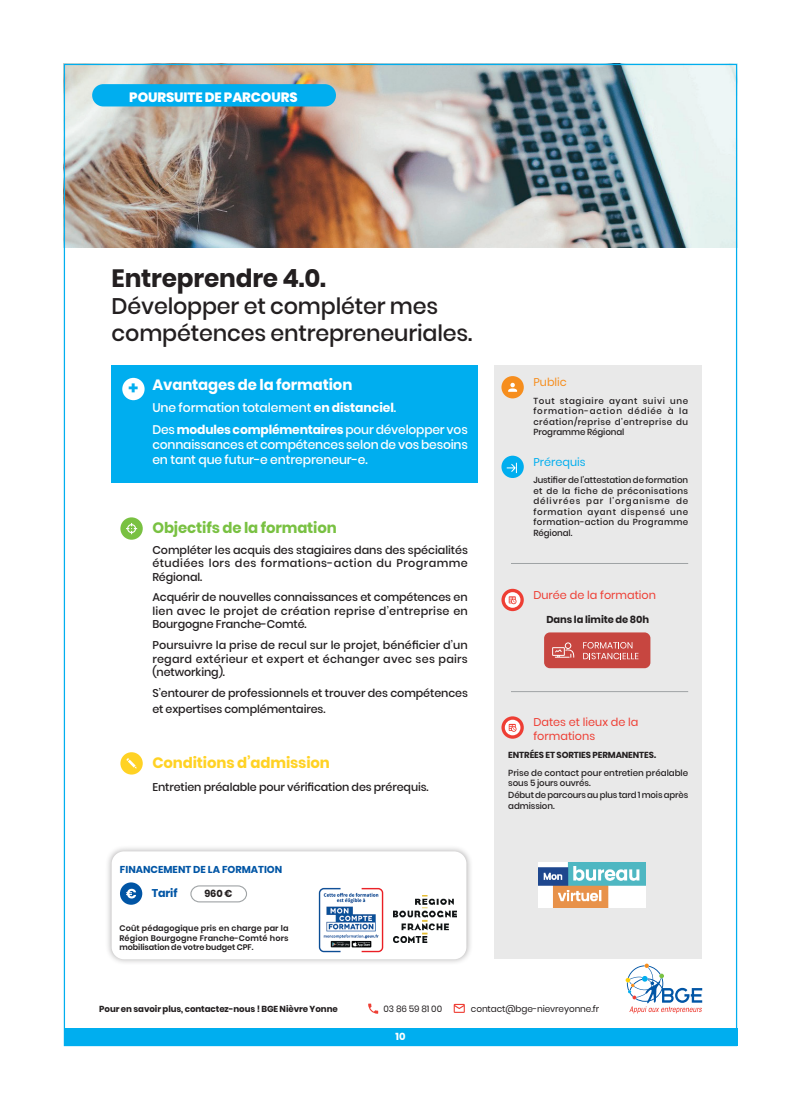
<style>
.page{position:relative;width:801px;height:1110px;background:#fff}
.page>*{position:absolute;margin:0;border:0;box-sizing:border-box;transform-origin:0 0}
.t1{font:700 25px "Poppins";letter-spacing:-.01em;color:#231f20}
.t2{font:500 22.5px/27px "Poppins";letter-spacing:-.01em;color:#231f20}
.t3{font:700 17.5px "Poppins";color:#00aeef}
.t4{font:700 15px "Poppins";letter-spacing:-.01em;color:#79c142}
.t5{font:700 15px "Poppins";letter-spacing:-.01em;color:#fff}
.t6{font:700 15px "Poppins";letter-spacing:-.01em;color:#ffd224}
.t7{font:800 13.5px "Poppins";letter-spacing:-.005em;color:#fff}
.t8{font:500 12.5px/22.1px "Poppins";letter-spacing:-.01em;color:#fff}
.t9{font:500 11.25px/13.5px "Poppins";letter-spacing:-.01em;color:#231f20;text-align:justify}
.t10{font:11.25px/13.5px "Poppins";color:#ee3e34}
.t11{font:11.25px "Poppins";color:#00aeef}
.t12{font:11.25px "Poppins";color:#f68e1e}
.t13{font:700 11.25px "Poppins";letter-spacing:-.01em;color:#0155a5}
.t14{font:700 10.12px "Poppins";color:#fff}
.t15{font:700 10px "Poppins";color:#0155a5}
.t16{font:700 10px "Poppins";letter-spacing:-.01em;color:#231f20}
.t17{font:9px "Poppins";letter-spacing:-.01em;color:#231f20}
.t18{font:500 8.75px/10.5px "Poppins";color:#231f20;text-align:justify}
.t19{font:700 8.75px "Poppins";letter-spacing:-.01em;color:#231f20}
.t20{font:600 8.12px/9.8px "Poppins";letter-spacing:-.01em;color:#231f20;text-align:justify}
.s1{font-weight:700}
</style>
<div class="page">
<div style="left:64px;top:1028px;width:673px;height:17px;background:#00aeef"></div>
<img style="left:66px;top:66px;width:669px;height:181px">
<div style="left:92px;top:84px;width:244px;height:22px;background:#00aeef;border-radius:11px"></div>
<div style="left:120px;top:752px;width:23px;height:22px;background:#ffd224;border-radius:50%"></div>
<svg style="left:126px;top:758px;width:11px;height:10px"></svg>
<div style="left:120px;top:517px;width:23px;height:22px;background:#79c142;border-radius:50%"></div>
<svg style="left:126px;top:523px;width:11px;height:11px"></svg>
<div style="left:494px;top:365px;width:208px;height:593px;background:#e9e9e9"></div>
<svg style="left:501px;top:716px;width:23px;height:22px"></svg>
<svg style="left:505px;top:719px;width:15px;height:16px"></svg>
<svg style="left:509px;top:723px;width:7px;height:8px"></svg>
<div style="left:501px;top:455px;width:23px;height:23px;background:#00aeef;border-radius:50%"></div>
<svg style="left:507px;top:462px;width:10px;height:11px"></svg>
<hr style="left:511px;top:563px;width:177px;height:1px;background:#9fa3a5">
<hr style="left:511px;top:691px;width:177px;height:1px;background:#9fa3a5">
<div style="left:501px;top:376px;width:23px;height:22px;background:#f68e1e;border-radius:50%"></div>
<svg style="left:508px;top:382px;width:9px;height:9px"></svg>
<svg style="left:501px;top:588px;width:23px;height:23px"></svg>
<svg style="left:505px;top:592px;width:15px;height:15px"></svg>
<svg style="left:509px;top:596px;width:7px;height:8px"></svg>
<div style="left:544px;top:632px;width:106px;height:36px;background:#c74640;border-radius:6px"></div>
<svg style="left:552px;top:642px;width:22px;height:15px"></svg>
<svg style="left:583px;top:642px;width:55px;height:17px"></svg>
<div style="left:112px;top:365px;width:366px;height:118px;background:#00aeef"></div>
<div style="left:122px;top:378px;width:23px;height:22px;background:#fff;border-radius:50%"></div>
<div style="left:105px;top:844px;width:368px;height:121px;background:#231f20;opacity:.35"></div>
<div style="left:112px;top:851px;width:354px;height:107px;background:#fff;border-radius:12px"></div>
<div style="left:120px;top:882px;width:22px;height:22px;background:#0155a5;border-radius:50%"></div>
<svg style="left:126px;top:888px;width:10px;height:10px"></svg>
<svg style="left:190px;top:885px;width:57px;height:17px"></svg>
<img style="left:318px;top:887px;width:66px;height:66px">
<img style="left:539px;top:862px;width:106px;height:45px">
<img style="left:393px;top:895px;width:63px;height:47px">
<svg style="left:625px;top:963px;width:77px;height:50px"></svg>
<svg style="left:368px;top:1003px;width:10px;height:10px"></svg>
<svg style="left:454px;top:1003px;width:11px;height:9px"></svg>
<p class="t7" style="left:129px;top:90px;width:170px">POURSUITE DE PARCOURS</p>
<h1 class="t1" style="left:112px;top:263px;width:216px">Entreprendre 4.0.</h1>
<h2 class="t2" style="left:112px;top:292px;width:362px">Développer et compléter mes compétences entrepreneuriales.</h2>
<h3 class="t5" style="left:152px;top:376px;width:201px">Avantages de la formation</h3>
<p class="t8" style="left:152px;top:396px;width:317px">Une formation totalement <span class="s1">en distanciel</span>.<br>Des <span class="s1">modules complémentaires</span> pour développer vos</p>
<p class="t8" style="left:152px;top:437px;width:317px;line-height:15px">connaissances et compétences selon de vos besoins en tant que futur-e entrepreneur-e.</p>
<h3 class="t3" style="left:129px;top:378px;width:11px">+</h3>
<h3 class="t4" style="left:152px;top:519px;width:186px">Objectifs de la formation</h3>
<p class="t9" style="left:152px;top:543px;width:317px">Compléter les acquis des stagiaires dans des spécialités étudiées lors des formations-action du Programme Régional.</p>
<p class="t9" style="left:152px;top:590px;width:317px">Acquérir de nouvelles connaissances et compétences en lien avec le projet de création reprise d’entreprise en Bourgogne Franche-Comté.</p>
<p class="t9" style="left:152px;top:638px;width:317px">Poursuivre la prise de recul sur le projet, bénéficier d’un regard extérieur et expert et échanger avec ses pairs (networking).</p>
<p class="t9" style="left:152px;top:684px;width:317px;line-height:16.2px">S’entourer de professionnels et trouver des compétences et expertises complémentaires.</p>
<h3 class="t6" style="left:152px;top:753px;width:179px">Conditions d’admission</h3>
<p class="t9" style="left:152px;top:780px;width:278px">Entretien préalable pour vérification des prérequis.</p>
<p class="t15" style="left:120px;top:863px;width:164px">FINANCEMENT DE LA FORMATION</p>
<p class="t13" style="left:152px;top:886px;width:27px">Tarif</p>
<p class="t16" style="left:204px;top:887px;width:29px">960 €</p>
<p class="t20" style="left:119px;top:922px;width:171px">Coût pédagogique pris en charge par la Région Bourgogne Franche-Comté hors mobilisation de votre budget CPF.</p>
<p class="t12" style="left:533px;top:375px;width:35px">Public</p>
<p class="t18" style="left:533px;top:395px;width:156px">Tout stagiaire ayant suivi une formation-action dédiée à la création/reprise d’entreprise du Programme Régional</p>
<p class="t11" style="left:533px;top:455px;width:54px">Prérequis</p>
<p class="t18" style="left:533px;top:475px;width:156px">Justifier de l’attestation de formation et de la fiche de préconisations délivrées par l’organisme de formation ayant dispensé une formation-action du Programme Régional.</p>
<p class="t10" style="left:533px;top:588px;width:124px">Durée de la formation</p>
<p class="t16" style="left:546px;top:613px;width:104px">Dans la limite de 80h</p>
<p class="t10" style="left:533px;top:715px;width:107px">Dates et lieux de la formations</p>
<p class="t19" style="left:508px;top:749px;width:149px">ENTRÉES ET SORTIES PERMANENTES.</p>
<p class="t18" style="left:508px;top:767px;width:181px">Prise de contact pour entretien préalable sous 5 jours ouvrés.</p>
<p class="t18" style="left:508px;top:789px;width:181px">Début de parcours au plus tard 1 mois après admission.</p>
<p class="t19" style="left:99px;top:1003px;width:240px">Pour en savoir plus, contactez-nous ! BGE Nièvre Yonne</p>
<p class="t17" style="left:384px;top:1003px;width:60px">03 86 59 81 00</p>
<p class="t17" style="left:471px;top:1003px;width:130px">contact@bge-nievreyonne.fr</p>
<p class="t14" style="left:395px;top:1030px;width:11px">10</p>
</div>
